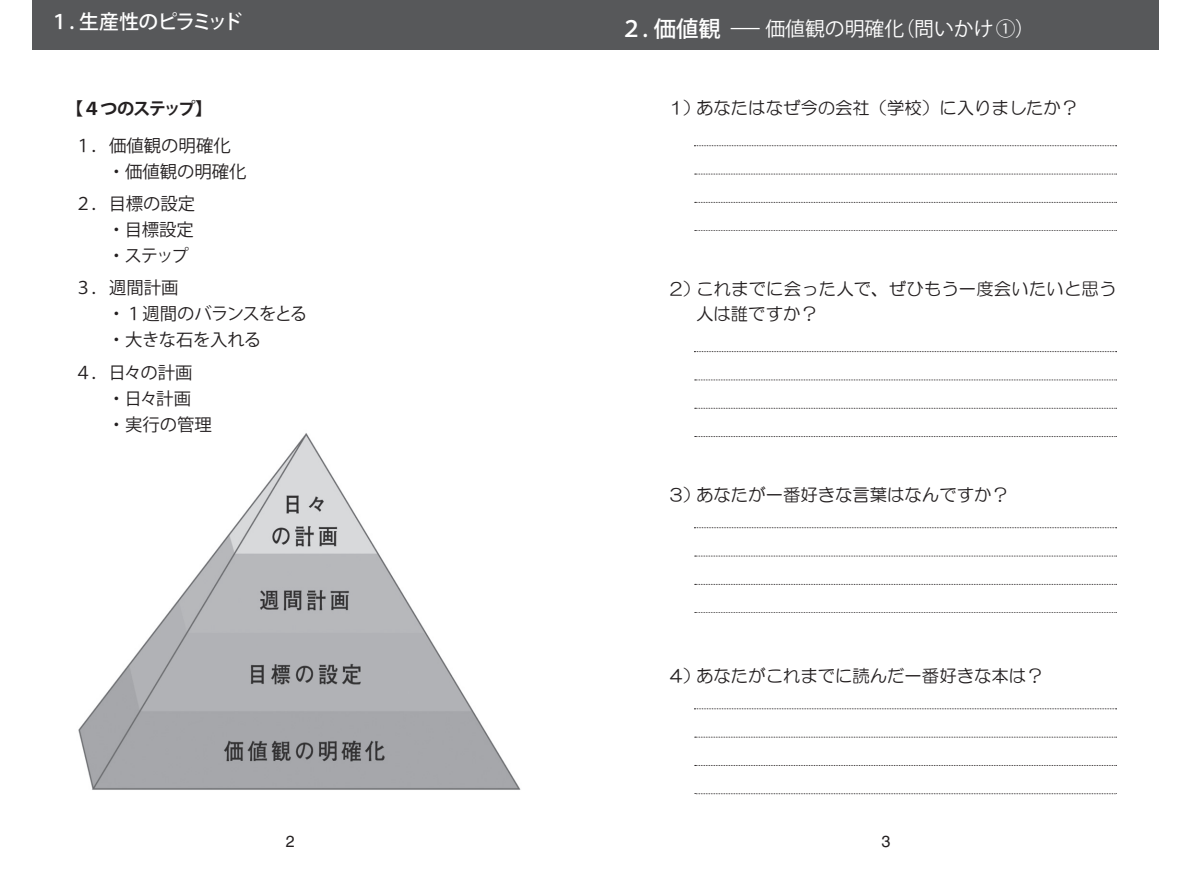
<style>
.page{position:relative;width:1191px;height:893px;background:#fff}
.page>*{position:absolute;margin:0;border:0;box-sizing:border-box;transform-origin:0 0}
.t1{font:19.78px "Koz Go Pro";color:#fff;scale:2 1}
.t2{font:500 19.78px "Koz Go Pro";letter-spacing:-.07em;color:#fff}
.t3{font:17.32px/24.8px "HG Maru Gothic MPRO";color:#231f20}
.t4{font:17.32px/26.1px "Koz Go Pro";color:#231f20}
.t5{font:17.32px/26.1px "Koz Go Pro";letter-spacing:-.02em;color:#231f20}
.t6{font:700 17.32px "Koz Go Pro";letter-spacing:-.085em;color:#231f20}
.t7{font:16.1px "Helvetica";color:#231f20}
.s1{font-weight:500;font-size:22.4px}
</style>
<div class="page">
<div style="left:32px;top:0;width:563px;height:50px;background:#57585a"></div>
<div style="left:595px;top:0;width:563px;height:50px;background:#57585a"></div>
<svg style="left:694px;top:146px;width:423px;height:1px"></svg>
<svg style="left:694px;top:202px;width:423px;height:1px"></svg>
<svg style="left:694px;top:230px;width:423px;height:1px"></svg>
<svg style="left:694px;top:174px;width:423px;height:1px"></svg>
<svg style="left:694px;top:351px;width:423px;height:2px"></svg>
<svg style="left:694px;top:408px;width:423px;height:1px"></svg>
<svg style="left:694px;top:436px;width:423px;height:1px"></svg>
<svg style="left:694px;top:380px;width:423px;height:1px"></svg>
<svg style="left:694px;top:528px;width:423px;height:1px"></svg>
<svg style="left:694px;top:584px;width:423px;height:1px"></svg>
<svg style="left:694px;top:612px;width:423px;height:1px"></svg>
<svg style="left:694px;top:556px;width:423px;height:1px"></svg>
<svg style="left:694px;top:708px;width:423px;height:2px"></svg>
<svg style="left:694px;top:765px;width:423px;height:1px"></svg>
<svg style="left:694px;top:793px;width:423px;height:1px"></svg>
<svg style="left:694px;top:737px;width:423px;height:1px"></svg>
<img style="left:78px;top:433px;width:443px;height:357px">
<p class="t2" style="left:50px;top:9px;width:194px">１. 生産性のピラミッド</p>
<p class="t6" style="left:66px;top:97px;width:148px">【４つのステップ】</p>
<p class="t4" style="left:108px;top:133px;width:140px;text-indent:-33px">１．価値観の明確化・価値観の明確化</p>
<p class="t4" style="left:108px;top:191px;width:100px;text-indent:-33px">２．目標の設定・目標設定・ステップ　</p>
<p class="t5" style="left:108px;top:275px;width:201px;text-indent:-33px">３．週間計画<br>・１週間のバランスをとる・大きな石を入れる</p>
<p class="t4" style="left:108px;top:360px;width:106px;text-indent:-33px">４．日々の計画・日々計画・実行の管理</p>
<p class="t1" style="left:620px;top:16px;width:209px"><span class="s1">２. 価値観</span>－価値観の明確化（問いかけ①）</p>
<p class="t3" style="left:670px;top:95px;width:410px">1）あなたはなぜ今の会社（学校）に入りましたか？</p>
<p class="t3" style="left:696px;top:277px;width:422px;text-indent:-26px">2）これまでに会った人で、ぜひもう一度会いたいと思う人は誰ですか？</p>
<p class="t3" style="left:670px;top:482px;width:340px">3）あなたが一番好きな言葉はなんですか？</p>
<p class="t3" style="left:670px;top:663px;width:375px">4）あなたがこれまでに読んだ一番好きな本は？</p>
<p class="t7" style="left:286px;top:832px;width:10px">2</p>
<p class="t7" style="left:881px;top:832px;width:10px">3</p>
</div>
